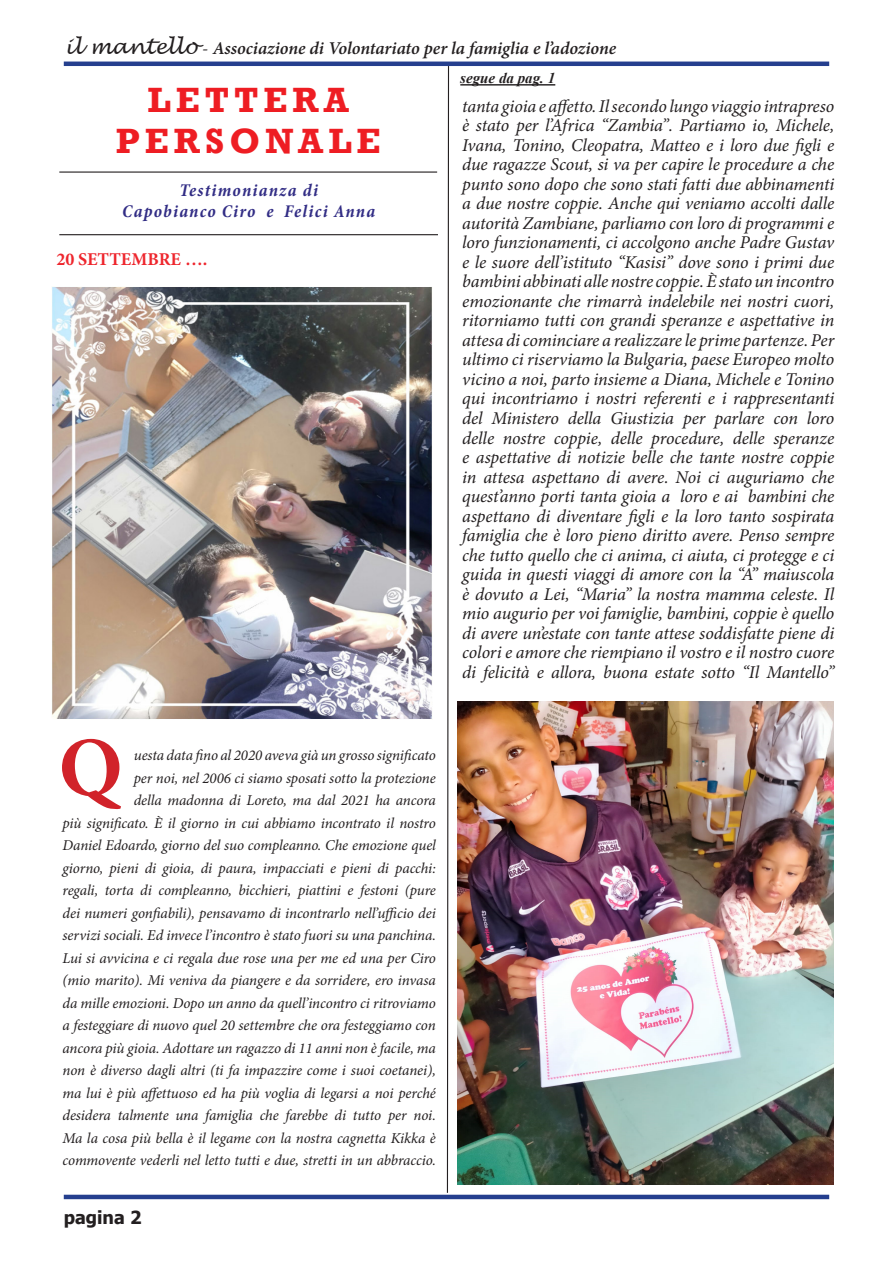
<style>
.page{position:relative;width:893px;height:1263px;background:#fff}
.page>*{position:absolute;margin:0;border:0;box-sizing:border-box;transform-origin:0 0}
.stile_corpo_testo{font:700 84.3px "Minion Pro";color:#d1232a}
.t1{font:700 36px/40.5px "Rockwell";letter-spacing:.14em;color:#ee1d23;text-align:center}
.stile_corpo_testo-2{font:italic 18px/19.5px "Minion Pro";letter-spacing:-.01em;color:#231f20;text-align:justify}
.t2{font:italic 600 18px "Minion Pro";letter-spacing:-.005em;color:#231f20}
.t3{font:italic 700 condensed 18px "Minion Pro";letter-spacing:.065em;color:#322d85}
.t4{font:700 18px "Minion Pro";color:#ee262d}
.t5{font:700 18px "Tahoma";color:#231f20}
.stile_corpo_testo-3{font:italic 15px/22.5px "Minion Pro";letter-spacing:-.01em;color:#231f20;text-align:right}
.t6{font:italic 700 15px "Times New Roman";color:#231f20}
.s1{font-family:"Lucida Handwriting";font-weight:400;font-size:21px}
.s2{font-weight:400;font-style:normal}
</style>
<div class="page">
<hr style="left:64px;top:62px;width:765px;height:4px;background:#253f8e">
<hr style="left:64px;top:1195px;width:765px;height:4px;background:#253f8e">
<hr style="left:59px;top:234px;width:379px;height:1px;background:#231f20">
<hr style="left:59px;top:171px;width:378px;height:2px;background:#231f20">
<hr style="left:460px;top:84px;width:95px;height:2px;background:#231f20">
<img style="left:52px;top:287px;width:381px;height:433px">
<svg style="left:446px;top:66px;width:4px;height:1127px"></svg>
<img style="left:458px;top:702px;width:375px;height:482px">
<p class="t2" style="left:64px;top:36px;width:553px"><span class="s1">il mantello</span> <span class="s2">-</span> Associazione di Volontariato per la famiglia e l’adozione</p>
<p class="t1" style="left:116px;top:80px;width:266px">LETTERA<br>PERSONALE</p>
<p class="t3" style="left:179px;top:178px;width:140px">Testimonianza di</p>
<p class="t3" style="left:122px;top:199px;width:254px">Capobianco Ciro e Felici Anna</p>
<p class="t4" style="left:56px;top:247px;width:152px">20 SETTEMBRE ….</p>
<p class="stile_corpo_testo" style="left:59px;top:708px;width:67px">Q</p>
<p class="stile_corpo_testo-3" style="left:62px;top:744px;width:375px">uesta data fino al 2020 aveva già un grosso significato<br>per noi, nel 2006 ci siamo sposati sotto la protezione<br>della madonna di Loreto, ma dal 2021 ha ancora<br>più significato. È il giorno in cui abbiamo incontrato il nostro Daniel Edoardo, giorno del suo compleanno. Che emozione quel giorno, pieni di gioia, di paura, impacciati e pieni di pacchi: regali, torta di compleanno, bicchieri, piattini e festoni (pure dei numeri gonfiabili), pensavamo di incontrarlo nell’ufficio dei servizi sociali. Ed invece l’incontro è stato fuori su una panchina.<br>Lui si avvicina e ci regala due rose una per me ed una per Ciro (mio marito). Mi veniva da piangere e da sorridere, ero invasa da mille emozioni. Dopo un anno da quell’incontro ci ritroviamo a festeggiare di nuovo quel 20 settembre che ora festeggiamo con ancora più gioia. Adottare un ragazzo di 11 anni non è facile, ma non è diverso dagli altri (ti fa impazzire come i suoi coetanei), ma lui è più affettuoso ed ha più voglia di legarsi a noi perché desidera talmente una famiglia che farebbe di tutto per noi.<br>Ma la cosa più bella è il legame con la nostra cagnetta Kikka è commovente vederli nel letto tutti e due, stretti in un abbraccio.</p>
<p class="t5" style="left:64px;top:1205px;width:79px">pagina 2</p>
<p class="t6" style="left:460px;top:68px;width:96px">segue da pag. 1</p>
<p class="stile_corpo_testo-2" style="left:462px;top:96px;width:374px">tanta gioia e affetto. Il secondo lungo viaggio intrapreso è stato per l’Africa “Zambia”. Partiamo io, Michele, Ivana, Tonino, Cleopatra, Matteo e i loro due figli e due ragazze Scout, si va per capire le procedure a che punto sono dopo che sono stati fatti due abbinamenti a due nostre coppie. Anche qui veniamo accolti dalle autorità Zambiane, parliamo con loro di programmi e loro funzionamenti, ci accolgono anche Padre Gustav e le suore dell’istituto “Kasisi” dove sono i primi due bambini abbinati alle nostre coppie. È stato un incontro emozionante che rimarrà indelebile nei nostri cuori, ritorniamo tutti con grandi speranze e aspettative in attesa di cominciare a realizzare le prime partenze. Per ultimo ci riserviamo la Bulgaria, paese Europeo molto vicino a noi, parto insieme a Diana, Michele e Tonino qui incontriamo i nostri referenti e i rappresentanti del Ministero della Giustizia per parlare con loro delle nostre coppie, delle procedure, delle speranze e aspettative di notizie belle che tante nostre coppie in attesa aspettano di avere. Noi ci auguriamo che quest’anno porti tanta gioia a loro e ai bambini che aspettano di diventare figli e la loro tanto sospirata famiglia che è loro pieno diritto avere. Penso sempre che tutto quello che ci anima, ci aiuta, ci protegge e ci guida in questi viaggi di amore con la “A” maiuscola è dovuto a Lei, “Maria” la nostra mamma celeste. Il mio augurio per voi famiglie, bambini, coppie è quello di avere un’estate con tante attese soddisfatte piene di colori e amore che riempiano il vostro e il nostro cuore di felicità e allora, buona estate sotto “Il Mantello”</p>
</div>
